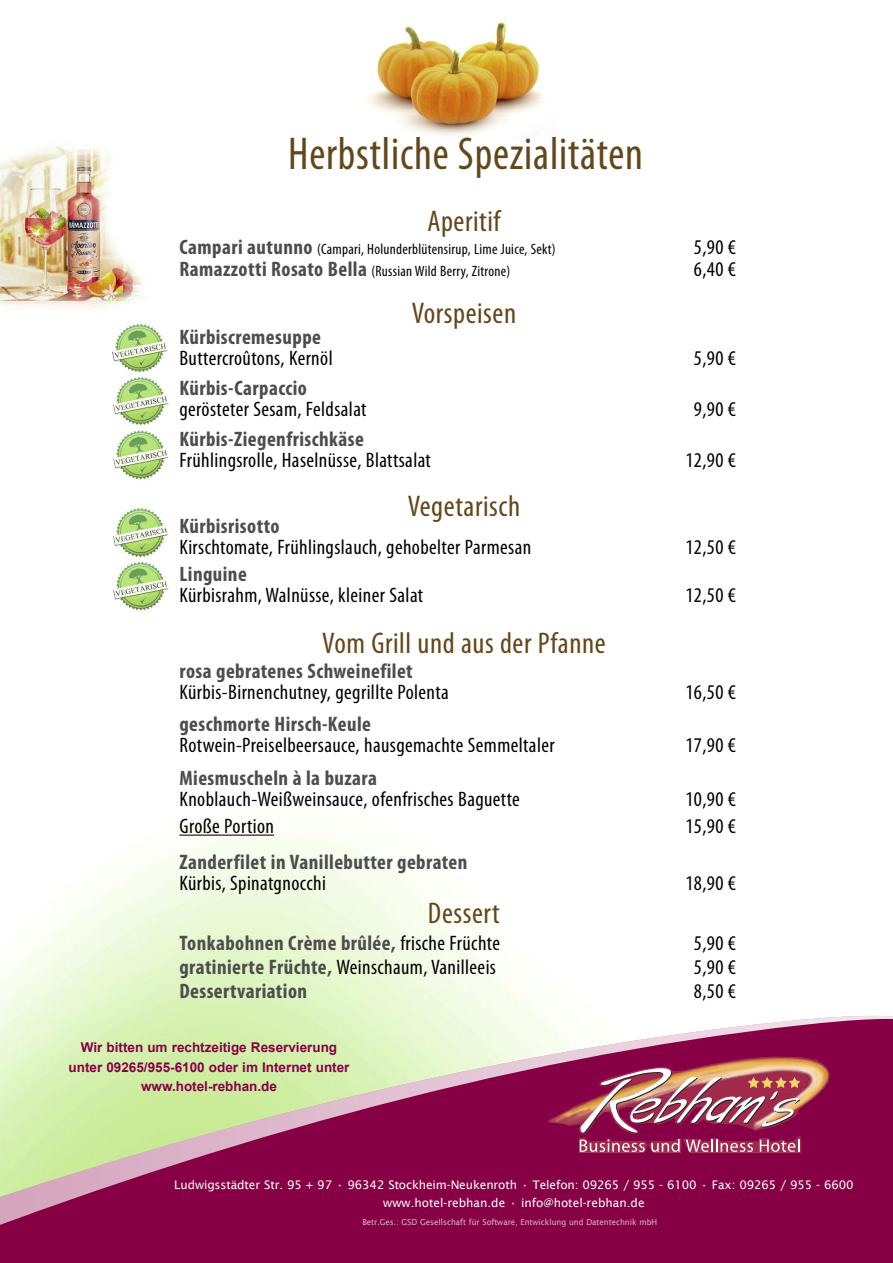
<style>
.page{position:relative;width:893px;height:1263px;background:#fff}
.page>*{position:absolute;margin:0;border:0;box-sizing:border-box;transform-origin:0 0}
.t1{font:condensed 46.2px "Myriad Pro";letter-spacing:.02em;color:#63471b;scale:.95 1}
.t2{font:condensed 30px "Myriad Pro";letter-spacing:.02em;color:#63471b}
.t3{font:condensed 21px "Myriad Pro";letter-spacing:.02em;color:#000}
.t4{font:700 condensed 21px "Myriad Pro";letter-spacing:.02em;color:#4d4d4d}
.t5{font:condensed 15px "Myriad Pro";letter-spacing:.02em;color:#000}
.t6{font:700 13.5px/19.5px "Arial";color:#870046;text-align:center}
.t7{font:11.85px/18px "Lucida Sans";letter-spacing:-.01em;color:#fff;text-align:center}
.t8{font:8.25px "Lucida Sans";color:#deb3cb;scale:.95 1}
.s1{font-weight:700;font-size:21px;color:#4d4d4d}
.s2{font-weight:400;color:#000}
.s3{font-weight:700;color:#4d4d4d}
</style>
<div class="page">
<svg style="left:0;top:1008px;width:893px;height:255px;fill:#870046"></svg>
<svg style="left:546px;top:1056px;width:284px;height:97px"></svg>
<img style="left:367px;top:21px;width:177px;height:114px">
<hr style="left:179px;top:834px;width:95px;height:2px;background:#000">
<img style="left:113px;top:505px;width:55px;height:46px">
<img style="left:118px;top:528px;width:51px;height:30px">
<img style="left:113px;top:559px;width:56px;height:55px">
<img style="left:129px;top:559px;width:21px;height:2px">
<img style="left:0;top:146px;width:143px;height:160px">
<img style="left:112px;top:323px;width:56px;height:50px">
<img style="left:113px;top:376px;width:56px;height:106px">
<svg style="left:131px;top:427px;width:17px;height:2px"></svg>
<h1 class="t1" style="left:288px;top:137px;width:375px">Herbstliche Spezialitäten</h1>
<h2 class="t2" style="left:428px;top:211px;width:74px">Aperitif</h2>
<p class="t5" style="left:179px;top:243px;width:378px"><span class="s1">Campari autunno</span> (Campari, Holunderblütensirup, Lime Juice, Sekt)</p>
<p class="t3" style="left:694px;top:239px;width:44px">5,90 €</p>
<p class="t5" style="left:179px;top:266px;width:332px"><span class="s1">Ramazzotti Rosato Bella</span> (Russian Wild Berry, Zitrone)</p>
<p class="t3" style="left:694px;top:262px;width:44px">6,40 €</p>
<h2 class="t2" style="left:412px;top:302px;width:106px">Vorspeisen</h2>
<p class="t4" style="left:179px;top:329px;width:143px">Kürbiscremesuppe</p>
<p class="t3" style="left:179px;top:350px;width:155px">Buttercroûtons, Kernöl</p>
<p class="t3" style="left:694px;top:350px;width:44px">5,90 €</p>
<p class="t4" style="left:179px;top:380px;width:129px">Kürbis-Carpaccio</p>
<p class="t3" style="left:179px;top:401px;width:189px">gerösteter Sesam, Feldsalat</p>
<p class="t3" style="left:694px;top:401px;width:44px">9,90 €</p>
<p class="t4" style="left:179px;top:431px;width:186px">Kürbis-Ziegenfrischkäse</p>
<p class="t3" style="left:179px;top:452px;width:253px">Frühlingsrolle, Haselnüsse, Blattsalat</p>
<p class="t3" style="left:685px;top:452px;width:52px">12,90 €</p>
<h2 class="t2" style="left:408px;top:496px;width:114px">Vegetarisch</h2>
<p class="t4" style="left:179px;top:518px;width:102px">Kürbisrisotto</p>
<p class="t3" style="left:179px;top:539px;width:353px">Kirschtomate, Frühlingslauch, gehobelter Parmesan</p>
<p class="t3" style="left:685px;top:539px;width:52px">12,50 €</p>
<p class="t4" style="left:179px;top:566px;width:69px">Linguine</p>
<p class="t3" style="left:179px;top:587px;width:245px">Kürbisrahm, Walnüsse, kleiner Salat</p>
<p class="t3" style="left:685px;top:587px;width:52px">12,50 €</p>
<h2 class="t2" style="left:322px;top:632px;width:285px">Vom Grill und aus der Pfanne</h2>
<p class="t4" style="left:179px;top:664px;width:235px">rosa gebratenes Schweinefilet</p>
<p class="t3" style="left:179px;top:685px;width:271px">Kürbis-Birnenchutney, gegrillte Polenta</p>
<p class="t3" style="left:685px;top:685px;width:52px">16,50 €</p>
<p class="t4" style="left:179px;top:716px;width:193px">geschmorte Hirsch-Keule</p>
<p class="t3" style="left:179px;top:737px;width:377px">Rotwein-Preiselbeersauce, hausgemachte Semmeltaler</p>
<p class="t3" style="left:685px;top:737px;width:52px">17,90 €</p>
<p class="t4" style="left:179px;top:770px;width:199px">Miesmuscheln à la buzara</p>
<p class="t3" style="left:179px;top:791px;width:342px">Knoblauch-Weißweinsauce, ofenfrisches Baguette</p>
<p class="t3" style="left:685px;top:791px;width:52px">10,90 €</p>
<p class="t3" style="left:179px;top:818px;width:96px">Große Portion</p>
<p class="t3" style="left:685px;top:818px;width:52px">15,90 €</p>
<p class="t4" style="left:179px;top:854px;width:290px">Zanderfilet in Vanillebutter gebraten</p>
<p class="t3" style="left:179px;top:875px;width:148px">Kürbis, Spinatgnocchi</p>
<p class="t3" style="left:685px;top:875px;width:52px">18,90 €</p>
<h2 class="t2" style="left:428px;top:902px;width:73px">Dessert</h2>
<p class="t4" style="left:179px;top:935px;width:322px">Tonkabohnen Crème brûlée, <span class="s2">frische Früchte</span></p>
<p class="t3" style="left:694px;top:935px;width:44px">5,90 €</p>
<p class="t3" style="left:179px;top:959px;width:318px"><span class="s3">gratinierte Früchte,</span> Weinschaum, Vanilleeis</p>
<p class="t3" style="left:694px;top:959px;width:44px">5,90 €</p>
<p class="t4" style="left:179px;top:983px;width:129px">Dessertvariation</p>
<p class="t3" style="left:694px;top:983px;width:44px">8,50 €</p>
<p class="t6" style="left:69px;top:1038px;width:282px">Wir bitten um rechtzeitige Reservierung unter 09265/955-6100 oder im Internet unter www.hotel-rebhan.de</p>
<p class="t7" style="left:174px;top:1175px;width:681px">Ludwigsstädter Str. 95 + 97 • 96342 Stockheim-Neukenroth • Telefon: 09265 / 955 - 6100 • Fax: 09265 / 955 - 6600 www.hotel-rebhan.de • info@hotel-rebhan.de</p>
<p class="t8" style="left:362px;top:1216px;width:312px">Betr.Ges.: GSD Gesellschaft für Software, Entwicklung und Datentechnik mbH</p>
</div>
